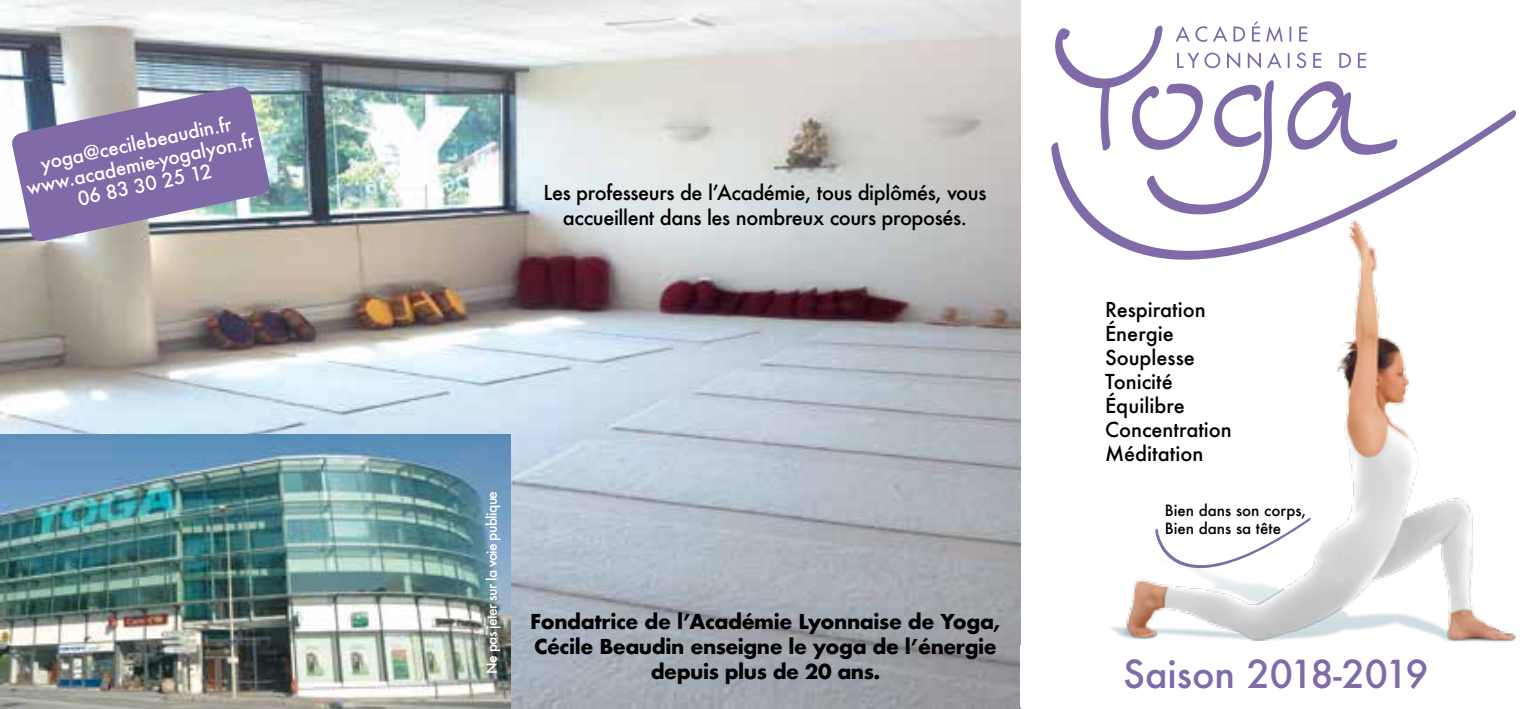
<style>
.page{position:relative;width:1531px;height:709px;background:#fff}
.page>*{position:absolute;margin:0;border:0;box-sizing:border-box;transform-origin:0 0}
.t1{font:500 37.5px "Futura";color:#806aa8}
.t2{font:700 20px/25px "Futura";letter-spacing:-.02em;color:#000}
.t3{font:500 20px/25px "Futura";letter-spacing:-.02em;color:#000;text-align:center}
.t4{font:500 20px/24px "Futura";color:#000}
.t5{font:500 19px/21px "Futura";color:#fff;text-align:center}
.t6{font:500 15px/18.2px "Futura";color:#000}
.t7{font:500 13.75px "Futura";letter-spacing:-.05em;color:#fff}
</style>
<div class="page">
<img style="left:1111px;top:261px;width:405px;height:382px">
<svg style="left:1051px;top:110px;width:465px;height:151px"></svg>
<svg style="left:1054px;top:21px;width:346px;height:198px"></svg>
<img style="left:0;top:0;width:1020px;height:709px">
<img style="left:0;top:435px;width:510px;height:274px">
<img style="left:10px;top:84px;width:261px;height:159px">
<svg style="left:1155px;top:517px;width:155px;height:51px"></svg>
<p class="t5" style="left:20px;top:157px;width:234px;rotate:-12deg">yoga@cecilebeaudin.fr www.academie-yogalyon.fr<br>06 83 30 25 12</p>
<p class="t3" style="left:543px;top:180px;width:444px">Les professeurs de l’Académie, tous diplômés, vous accueillent dans les nombreux cours proposés.</p>
<p class="t7" style="left:482px;top:674px;width:184px;rotate:-90deg">Ne pas jeter sur la voie publique</p>
<p class="t2" style="left:530px;top:609px;width:472px">Fondatrice de l’Académie Lyonnaise de Yoga,<br>Cécile Beaudin enseigne le yoga de l’énergie</p>
<p class="t2" style="left:651px;top:659px;width:231px">depuis plus de 20 ans.</p>
<p class="t4" style="left:1105px;top:297px;width:128px">Respiration<br>Énergie<br>Souplesse<br>Tonicité<br>Équilibre<br>Concentration<br>Méditation</p>
<p class="t6" style="left:1165px;top:501px;width:143px">Bien dans son corps,<br>Bien dans sa tête</p>
<h1 class="t1" style="left:1123px;top:648px;width:307px">Saison 2018-2019</h1>
</div>
